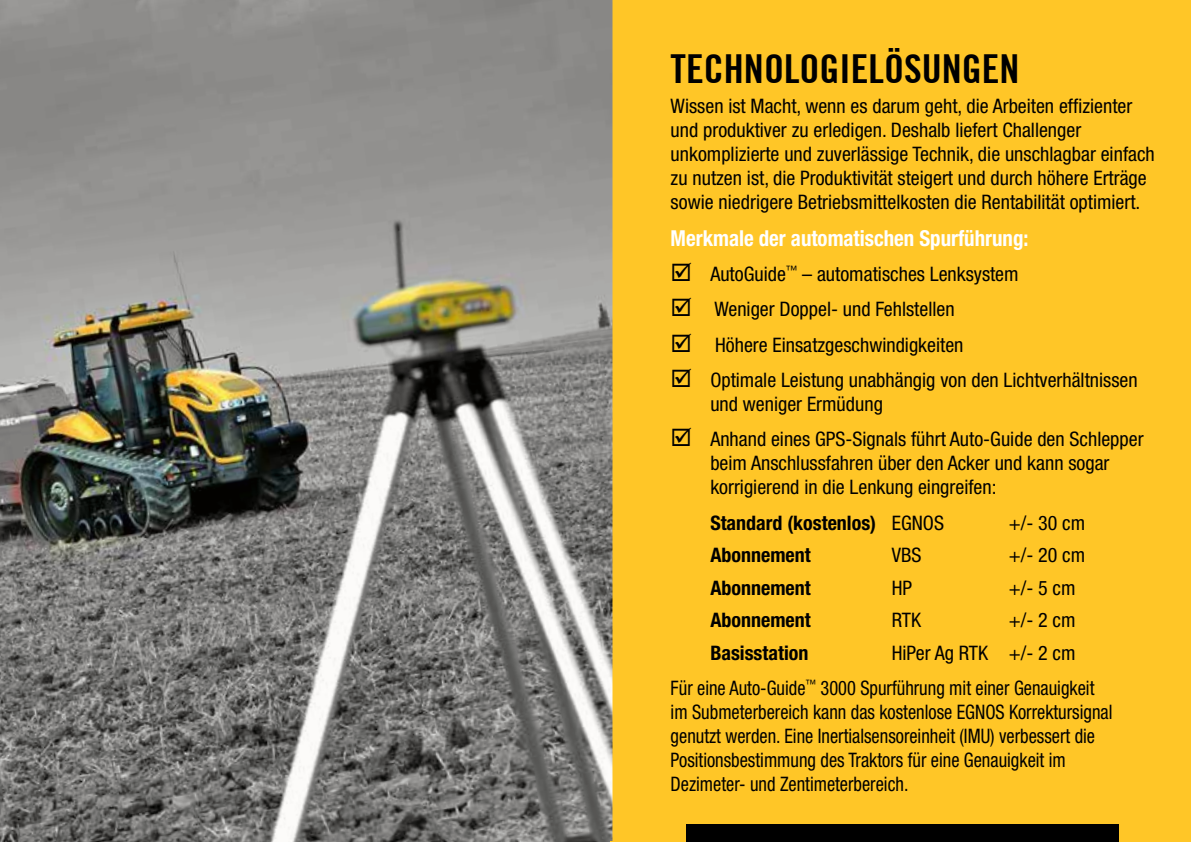
<style>
.page{position:relative;width:1191px;height:842px;background:#ffc627}
.page>*{position:absolute;margin:0;border:0;box-sizing:border-box;transform-origin:0 0}
.t1{font:700 condensed 40px "Trade Gothic No.20";color:#000}
.t2{font:700 condensed 22px "Helvetica Neue LT";color:#fff;scale:.95 1}
.t3{font:condensed 20px/24px "Helvetica Neue LT";color:#000}
.t4{font:condensed 20px/24px "Helvetica Neue LT";color:#000;scale:.92 1}
.t5{font:700 condensed 20px "Helvetica Neue LT";color:#000}
.s1{font-weight:400}
</style>
<div class="page">
<img style="left:0;top:0;width:612px;height:842px">
<div style="left:686px;top:824px;width:433px;height:18px;background:#000"></div>
<h1 class="t1" style="left:670px;top:44px;width:350px">TECHNOLOGIELÖSUNGEN</h1>
<p class="t3" style="left:670px;top:93px;width:486px">Wissen ist Macht, wenn es darum geht, die Arbeiten effizienter und produktiver zu erledigen. Deshalb liefert Challenger unkomplizierte und zuverlässige Technik, die unschlagbar einfach zu nutzen ist, die Produktivität steigert und durch höhere Erträge sowie niedrigere Betriebsmittelkosten die Rentabilität optimiert.</p>
<p class="t2" style="left:670px;top:224px;width:378px">Merkmale der automatischen Spurführung:</p>
<p class="t3" style="left:670px;top:262px;width:349px">☑ AutoGuide<sup>™</sup> – automatisches Lenksystem</p>
<p class="t3" style="left:670px;top:297px;width:285px">☑ Weniger Doppel- und Fehlstellen</p>
<p class="t3" style="left:670px;top:332px;width:294px">☑ Höhere Einsatzgeschwindigkeiten</p>
<p class="t3" style="left:710px;top:368px;width:429px;text-indent:-40px">☑ Optimale Leistung unabhängig von den Lichtverhältnissen und weniger Ermüdung</p>
<p class="t3" style="left:710px;top:427px;width:435px;text-indent:-40px">☑ Anhand eines GPS-Signals führt Auto-Guide den Schlepper beim Anschlussfahren über den Acker und kann sogar korrigierend in die Lenkung eingreifen:</p>
<p class="t5" style="left:710px;top:510px;width:235px">Standard (kostenlos) <span class="s1">EGNOS</span></p>
<p class="t3" style="left:1008px;top:510px;width:78px">+/- 30 cm</p>
<p class="t5" style="left:710px;top:543px;width:102px">Abonnement</p>
<p class="t3" style="left:891px;top:543px;width:31px">VBS</p>
<p class="t3" style="left:1008px;top:543px;width:78px">+/- 20 cm</p>
<p class="t5" style="left:710px;top:575px;width:102px">Abonnement</p>
<p class="t3" style="left:891px;top:575px;width:22px">HP</p>
<p class="t3" style="left:1008px;top:575px;width:68px">+/- 5 cm</p>
<p class="t5" style="left:710px;top:608px;width:102px">Abonnement</p>
<p class="t3" style="left:891px;top:608px;width:31px">RTK</p>
<p class="t3" style="left:1008px;top:608px;width:68px">+/- 2 cm</p>
<p class="t5" style="left:710px;top:640px;width:100px">Basisstation</p>
<p class="t3" style="left:670px;top:635px;width:425px;line-height:35.4px;text-indent:221px">HiPer Ag RTK +/- 2 cm<br>Für eine Auto-Guide<sup>™</sup> 3000 Spurführung mit einer Genauigkeit</p>
<p class="t4" style="left:670px;top:700px;width:482px">im Submeterbereich kann das kostenlose EGNOS Korrektursignal genutzt werden. Eine Inertialsensoreinheit (IMU) verbessert die Positionsbestimmung des Traktors für eine Genauigkeit im Dezimeter- und Zentimeterbereich.</p>
</div>
